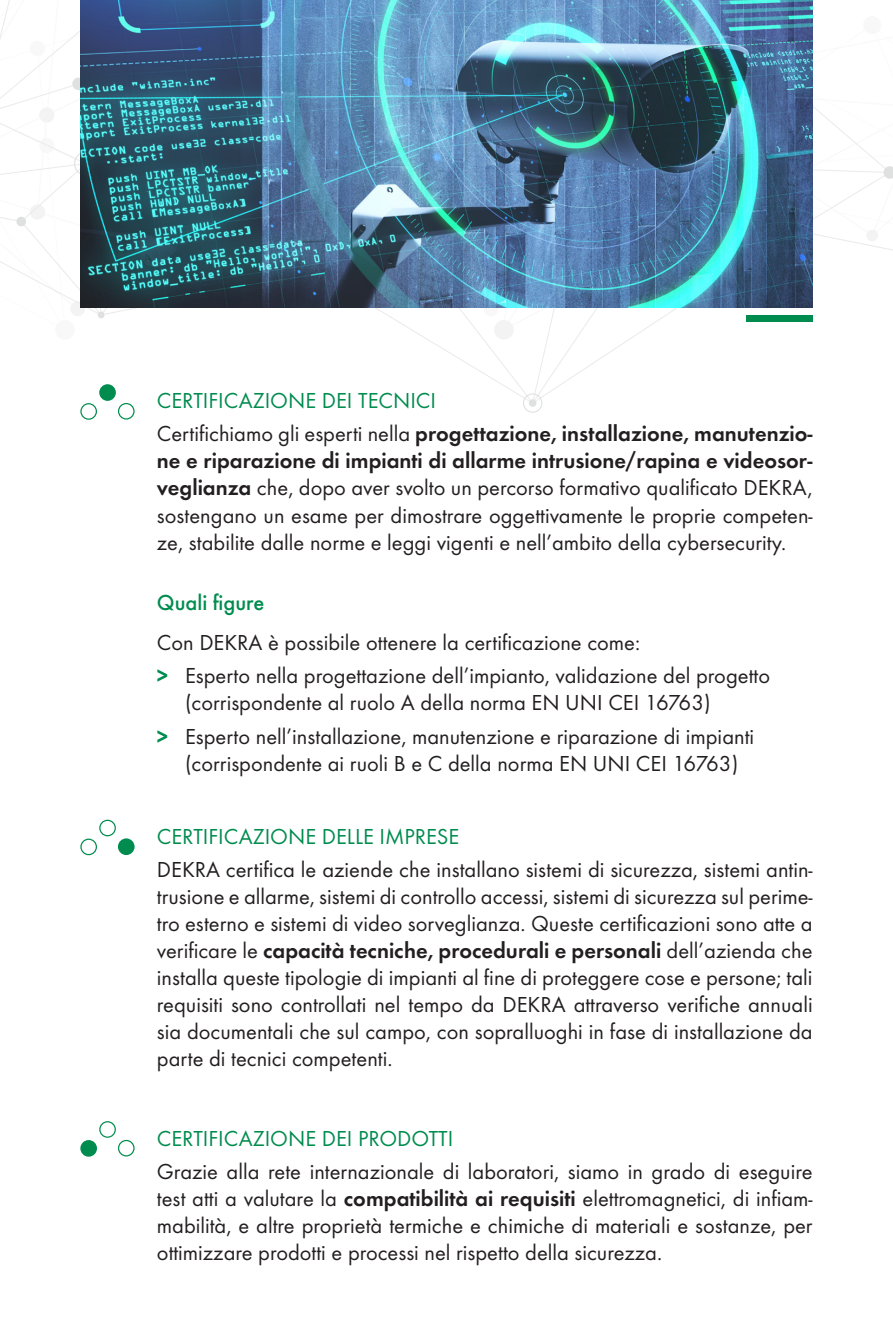
<style>
.page{position:relative;width:893px;height:1340px;background:#fff}
.page>*{position:absolute;margin:0;border:0;box-sizing:border-box;transform-origin:0 0}
.t1{font:22.5px/27px "Futura T";color:#231f20;text-align:justify}
.t2{font:22.5px "Futura T";color:#008c4e}
.t3{font:500 22.5px "Futura T";color:#008c4e}
.s1{font-weight:600}
.s2{font-weight:600;color:#008c4e}
</style>
<div class="page">
<svg style="left:0;top:0;width:893px;height:339px"></svg>
<svg style="left:523px;top:393px;width:20px;height:20px"></svg>
<div style="left:746px;top:315px;width:67px;height:7px;background:#008c4e"></div>
<img style="left:80px;top:0;width:733px;height:307px">
<div style="left:99px;top:384px;width:17px;height:17px;background:#008c4e;border-radius:50%"></div>
<svg style="left:80px;top:403px;width:17px;height:17px"></svg>
<svg style="left:118px;top:403px;width:17px;height:16px"></svg>
<svg style="left:80px;top:819px;width:36px;height:36px"></svg>
<div style="left:118px;top:838px;width:17px;height:17px;background:#008c4e;border-radius:50%"></div>
<div style="left:80px;top:1140px;width:17px;height:16px;background:#008c4e;border-radius:50%"></div>
<svg style="left:99px;top:1121px;width:36px;height:35px"></svg>
<p class="t2" style="left:157px;top:387px;width:281px">CERTIFICAZIONE DEI TECNICI</p>
<p class="t1" style="left:157px;top:420px;width:657px">Certifichiamo gli esperti nella <span class="s1">progettazione, installazione, manutenzio&shy;ne e riparazione di impianti di allarme intrusione/rapina e videosor&shy;veglianza</span> che, dopo aver svolto un percorso formativo qualificato DEKRA, sostengano un esame per dimostrare oggettivamente le proprie competen&shy;ze, stabilite dalle norme e leggi vigenti e nell’ambito della cybersecurity.</p>
<p class="t3" style="left:157px;top:589px;width:109px">Quali figure</p>
<p class="t1" style="left:157px;top:628px;width:485px">Con DEKRA è possibile ottenere la certificazione come:</p>
<p class="t1" style="left:157px;top:662px;width:615px"><span class="s2">&gt;</span> Esperto nella progettazione dell’impianto, validazione del progetto</p>
<p class="t1" style="left:185px;top:689px;width:527px">(corrispondente al ruolo A della norma EN UNI CEI 16763)</p>
<p class="t1" style="left:157px;top:722px;width:599px"><span class="s2">&gt;</span> Esperto nell’installazione, manutenzione e riparazione di impianti</p>
<p class="t1" style="left:185px;top:749px;width:555px">(corrispondente ai ruoli B e C della norma EN UNI CEI 16763)</p>
<p class="t2" style="left:157px;top:823px;width:304px">CERTIFICAZIONE DELLE IMPRESE</p>
<p class="t1" style="left:157px;top:855px;width:657px">DEKRA certifica le aziende che installano sistemi di sicurezza, sistemi antin&shy;trusione e allarme, sistemi di controllo accessi, sistemi di sicurezza sul perime&shy;tro esterno e sistemi di video sorveglianza. Queste certificazioni sono atte a verificare le <span class="s1">capacità tecniche, procedurali e personali</span> dell’azienda che installa queste tipologie di impianti al fine di proteggere cose e persone; tali requisiti sono controllati nel tempo da DEKRA attraverso verifiche annuali sia documentali che sul campo, con sopralluoghi in fase di installazione da parte di tecnici competenti.</p>
<p class="t2" style="left:157px;top:1125px;width:298px">CERTIFICAZIONE DEI PRODOTTI</p>
<p class="t1" style="left:157px;top:1157px;width:657px">Grazie alla rete internazionale di laboratori, siamo in grado di eseguire test atti a valutare la <span class="s1">compatibilità ai requisiti</span> elettromagnetici, di infiam&shy;mabilità, e altre proprietà termiche e chimiche di materiali e sostanze, per ottimizzare prodotti e processi nel rispetto della sicurezza.</p>
</div>
